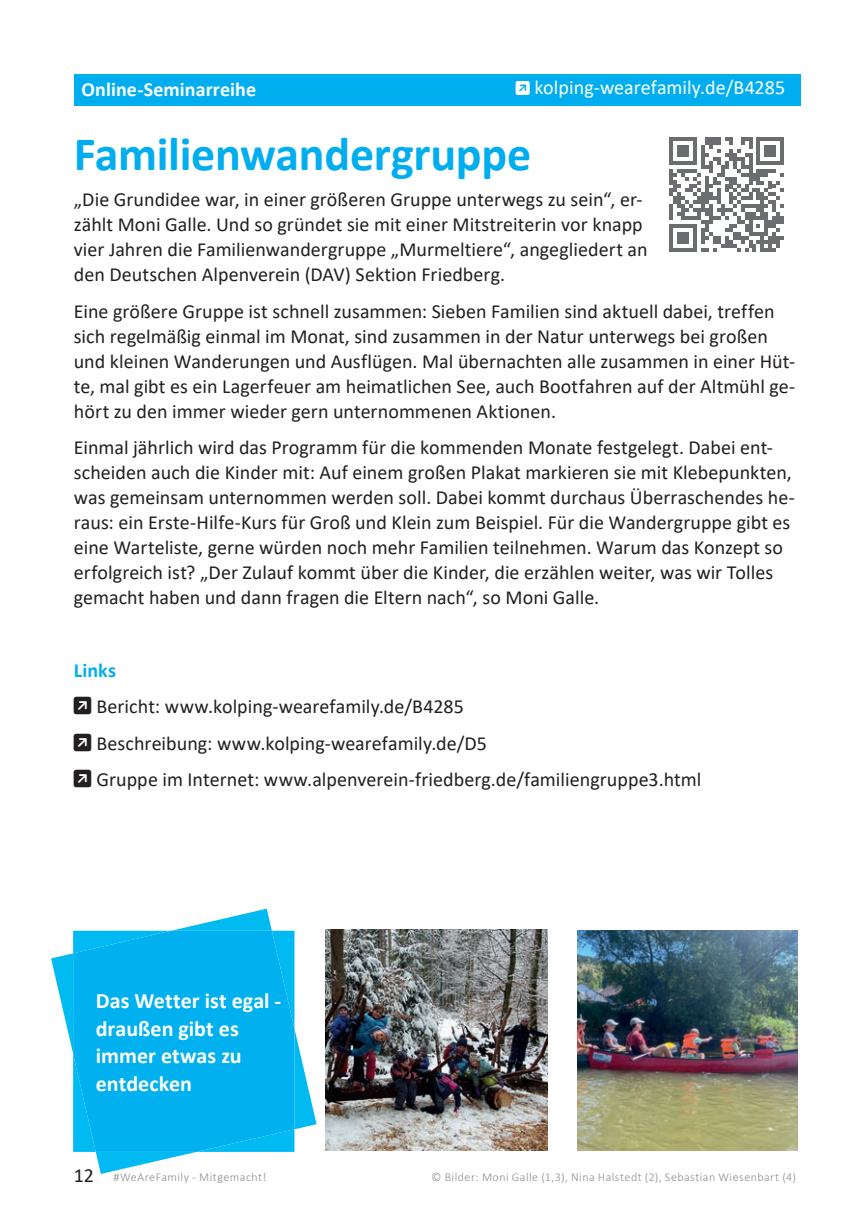
<style>
.page{position:relative;width:857px;height:1225px;background:#fff}
.page>*{position:absolute;margin:0;border:0;box-sizing:border-box;transform-origin:0 0}
.t1{font:700 48px "Calibri";letter-spacing:-.005em;color:#00aeef}
.t2{font:700 22px/27.6px "Calibri";color:#fff}
.t3{font:20px/25px "Calibri";color:#231f20}
.t4{font:20px "Calibri";color:#fff}
.t5{font:700 20px "Calibri";letter-spacing:.005em;color:#fff}
.t6{font:700 20px "Calibri";letter-spacing:.01em;color:#00aeef}
.t7{font:300 12px "Calibri";letter-spacing:.04em;color:#8a8c8f}
.s1{font-weight:400;font-size:20px;color:#231f20}
</style>
<div class="page">
<div style="left:74px;top:74px;width:725px;height:31px;background:#00aeef"></div>
<svg style="left:669px;top:137px;width:114px;height:115px"></svg>
<img style="left:326px;top:929px;width:221px;height:221px">
<img style="left:577px;top:930px;width:220px;height:220px">
<svg style="left:51px;top:908px;width:265px;height:266px"></svg>
<svg style="left:73px;top:930px;width:221px;height:222px;background:#01b1ef"></svg>
<p class="t5" style="left:81px;top:75px;width:176px">Online-Seminarreihe</p>
<p class="t4" style="left:534px;top:74px;width:252px">kolping-wearefamily.de/B4285</p>
<h1 class="t1" style="left:74px;top:120px;width:459px">Familienwandergruppe</h1>
<p class="t3" style="left:74px;top:187px;width:575px">„Die Grundidee war, in einer größeren Gruppe unterwegs zu sein“, er&shy;zählt Moni Galle. Und so gründet sie mit einer Mitstreiterin vor knapp vier Jahren die Familienwandergruppe „Murmeltiere“, angegliedert an den Deutschen Alpenverein (DAV) Sektion Friedberg.</p>
<p class="t3" style="left:74px;top:298px;width:722px">Eine größere Gruppe ist schnell zusammen: Sieben Familien sind aktuell dabei, treffen sich regelmäßig einmal im Monat, sind zusammen in der Natur unterwegs bei großen und kleinen Wanderungen und Ausflügen. Mal übernachten alle zusammen in einer Hüt&shy;te, mal gibt es ein Lagerfeuer am heimatlichen See, auch Bootfahren auf der Altmühl ge&shy;hört zu den immer wieder gern unternommenen Aktionen.</p>
<p class="t3" style="left:74px;top:434px;width:722px">Einmal jährlich wird das Programm für die kommenden Monate festgelegt. Dabei ent&shy;scheiden auch die Kinder mit: Auf einem großen Plakat markieren sie mit Klebepunkten, was gemeinsam unternommen werden soll. Dabei kommt durchaus Überraschendes he&shy;raus: ein Erste-Hilfe-Kurs für Groß und Klein zum Beispiel. Für die Wandergruppe gibt es eine Warteliste, gerne würden noch mehr Familien teilnehmen. Warum das Konzept so erfolgreich ist? „Der Zulauf kommt über die Kinder, die erzählen weiter, was wir Tolles gemacht haben und dann fragen die Eltern nach“, so Moni Galle.</p>
<p class="t6" style="left:74px;top:656px;width:44px">Links</p>
<p class="t3" style="left:96px;top:688px;width:606px;line-height:36.4px">Bericht: www.kolping-wearefamily.de/B4285<br>Beschreibung: www.kolping-wearefamily.de/D5<br>Gruppe im Internet: www.alpenverein-friedberg.de/familiengruppe3.html</p>
<p class="t2" style="left:96px;top:987px;width:187px">Das Wetter ist egal - draußen gibt es immer etwas zu entdecken</p>
<p class="t7" style="left:74px;top:1169px;width:194px"><span class="s1">12</span> #WeAreFamily - Mitgemacht!</p>
<p class="t7" style="left:431px;top:1169px;width:366px">© Bilder: Moni Galle (1,3), Nina Halstedt (2), Sebastian Wiesenbart (4)</p>
</div>
